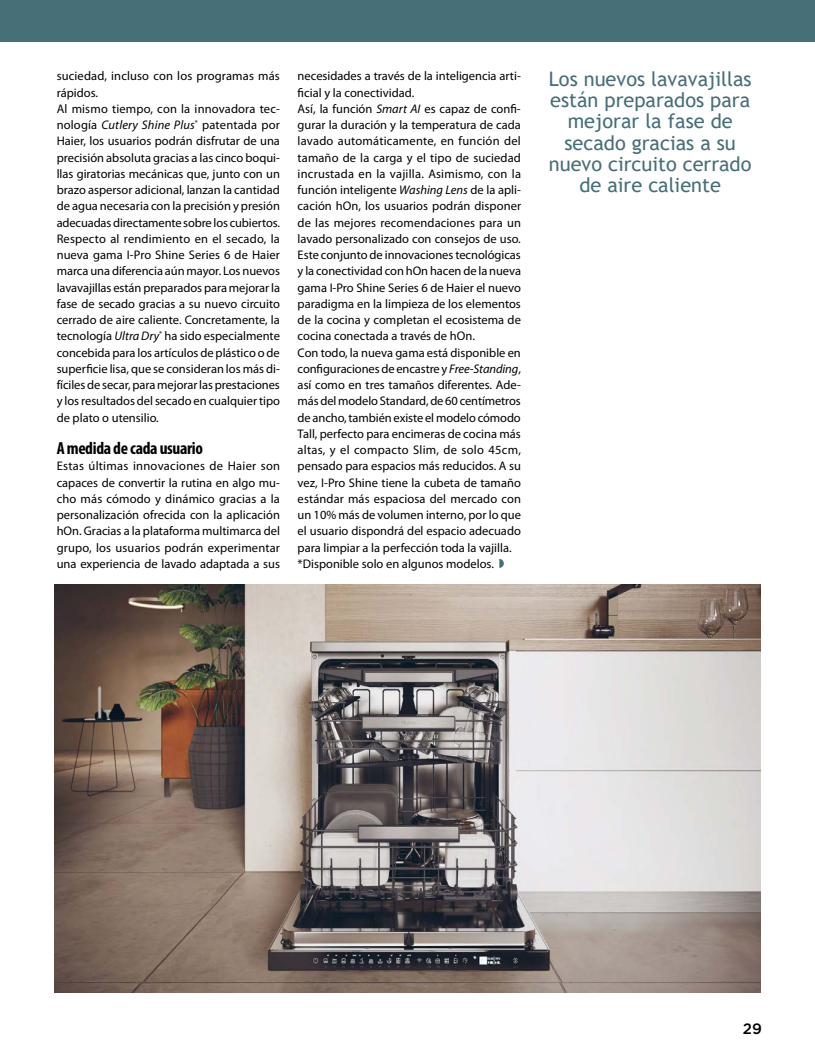
<style>
.page{position:relative;width:815px;height:1063px;background:#fff}
.page>*{position:absolute;margin:0;border:0;box-sizing:border-box;transform-origin:0 0}
.t1{font:20px/21.2px "Trebuchet MS";color:#466f77;text-align:center}
.t2{font:700 condensed 17.5px "Myriad Pro";letter-spacing:-.02em;color:#000}
.t3{font:500 15px "Gotham";color:#000}
.t4{font:12.5px/16.2px "Myriad Pro";color:#000}
.s1{font-style:italic}
</style>
<div class="page">
<div style="left:0;top:0;width:815px;height:41px;background:#466f77"></div>
<svg style="left:499px;top:559px;width:5px;height:9px"></svg>
<img style="left:55px;top:585px;width:705px;height:407px">
<p class="t4" style="left:57px;top:68px;width:225px">suciedad, incluso con los programas más rápidos.<br>Al mismo tiempo, con la innovadora tec&shy;nología <span class="s1">Cutlery Shine Plus</span><sup>*</sup> patentada por Haier, los usuarios podrán disfrutar de una precisión absoluta gracias a las cinco boqui&shy;llas giratorias mecánicas que, junto con un brazo aspersor adicional, lanzan la cantidad de agua necesaria con la precisión y presión adecuadas directamente sobre los cubiertos.<br>Respecto al rendimiento en el secado, la nueva gama I-Pro Shine Series 6 de Haier marca una diferencia aún mayor. Los nuevos lavavajillas están preparados para mejorar la fase de secado gracias a su nuevo circuito cerrado de aire caliente. Concretamente, la tecnología <span class="s1">Ultra Dry</span><sup>*</sup> ha sido especialmente concebida para los artículos de plástico o de superficie lisa, que se consideran los más di&shy;fíciles de secar, para mejorar las prestaciones y los resultados del secado en cualquier tipo de plato o utensilio.</p>
<h2 class="t2" style="left:57px;top:437px;width:148px">A medida de cada usuario</h2>
<p class="t4" style="left:57px;top:458px;width:225px;text-align:justify">Estas últimas innovaciones de Haier son capaces de convertir la rutina en algo mu&shy;cho más cómodo y dinámico gracias a la personalización ofrecida con la aplicación hOn. Gracias a la plataforma multimarca del grupo, los usuarios podrán experimentar una experiencia de lavado adaptada a sus</p>
<p class="t4" style="left:298px;top:68px;width:225px">necesidades a través de la inteligencia arti&shy;ficial y la conectividad.<br>Así, la función <span class="s1">Smart AI</span> es capaz de confi&shy;gurar la duración y la temperatura de cada lavado automáticamente, en función del tamaño de la carga y el tipo de suciedad incrustada en la vajilla. Asimismo, con la función inteligente <span class="s1">Washing Lens</span> de la apli&shy;cación hOn, los usuarios podrán disponer de las mejores recomendaciones para un lavado personalizado con consejos de uso.<br>Este conjunto de innovaciones tecnológicas y la conectividad con hOn hacen de la nueva gama I-Pro Shine Series 6 de Haier el nuevo paradigma en la limpieza de los elementos de la cocina y completan el ecosistema de cocina conectada a través de hOn.<br>Con todo, la nueva gama está disponible en configuraciones de encastre y <span class="s1">Free-Standing</span>, así como en tres tamaños diferentes. Ade&shy;más del modelo Standard, de 60 centímetros de ancho, también existe el modelo cómodo Tall, perfecto para encimeras de cocina más altas, y el compacto Slim, de solo 45cm, pensado para espacios más reducidos. A su vez, I-Pro Shine tiene la cubeta de tamaño estándar más espaciosa del mercado con un 10% más de volumen interno, por lo que el usuario dispondrá del espacio adecuado para limpiar a la perfección toda la vajilla. *Disponible solo en algunos modelos.</p>
<h1 class="t1" style="left:549px;top:68px;width:204px">Los nuevos lavavajillas están preparados para mejorar la fase de secado gracias a su nuevo circuito cerrado de aire caliente</h1>
<p class="t3" style="left:743px;top:1018px;width:21px">29</p>
</div>
